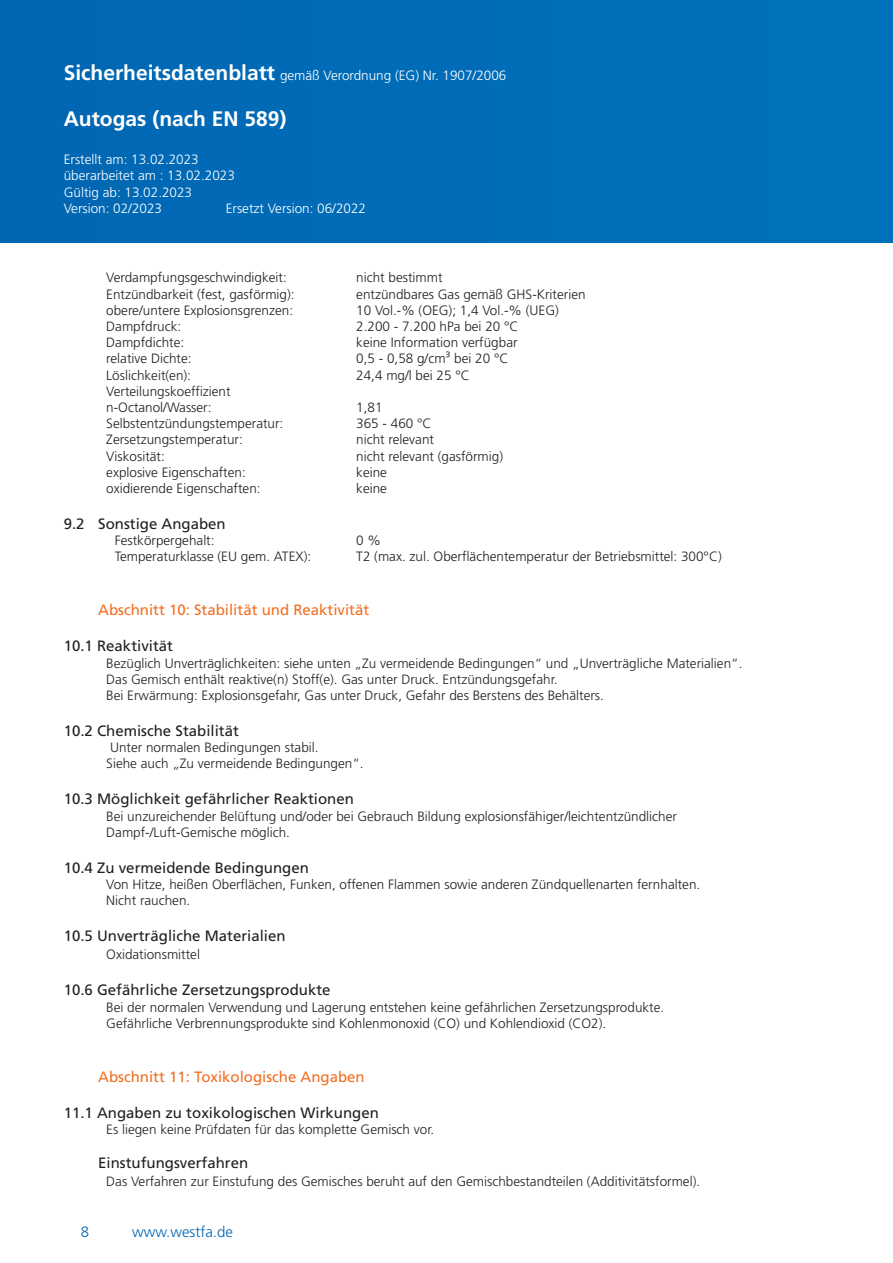
<style>
.page{position:relative;width:893px;height:1263px;background:#fff}
.page>*{position:absolute;margin:0;border:0;box-sizing:border-box;transform-origin:0 0}
.t1{font:700 21px "Frutiger LT Std";color:#fff}
.Fließtext{font:15px "Frutiger LT Std";color:#231f20}
.t2{font:15px "Frutiger LT Std";color:#f36e21}
.t3{font:300 15px "Frutiger LT Std";color:#0166b3}
.Fließtext-2{font:300 13.5px "Frutiger LT Std";color:#231f20}
.t4{font:300 13.5px/16.2px "Frutiger LT Std";color:#fff}
.s1{font-weight:700;font-size:21px}
</style>
<div class="page">
<div style="left:0;top:0;width:893px;height:242px;background:#006cb7"></div>
<p class="t4" style="left:64px;top:67px;width:444px"><span class="s1">Sicherheitsdatenblatt</span> gemäß Verordnung (EG) Nr. 1907/2006</p>
<h1 class="t1" style="left:64px;top:107px;width:224px">Autogas (nach EN 589)</h1>
<p class="t4" style="left:64px;top:152px;width:173px">Erstellt am: 13.02.2023 überarbeitet am : 13.02.2023<br>Gültig ab: 13.02.2023<br>Version: 02/2023</p>
<p class="t4" style="left:226px;top:200px;width:142px">Ersetzt Version: 06/2022</p>
<p class="Fließtext-2" style="left:106px;top:270px;width:182px">Verdampfungsgeschwindigkeit:</p>
<p class="Fließtext-2" style="left:356px;top:270px;width:88px">nicht bestimmt</p>
<p class="Fließtext-2" style="left:106px;top:286px;width:190px">Entzündbarkeit (fest, gasförmig):</p>
<p class="Fließtext-2" style="left:356px;top:286px;width:231px">entzündbares Gas gemäß GHS-Kriterien</p>
<p class="Fließtext-2" style="left:106px;top:302px;width:188px">obere/untere Explosionsgrenzen:</p>
<p class="Fließtext-2" style="left:356px;top:302px;width:204px">10 Vol.-% (OEG); 1,4 Vol.-% (UEG)</p>
<p class="Fließtext-2" style="left:106px;top:319px;width:77px">Dampfdruck:</p>
<p class="Fließtext-2" style="left:356px;top:319px;width:164px">2.200 - 7.200 hPa bei 20 °C</p>
<p class="Fließtext-2" style="left:106px;top:335px;width:80px">Dampfdichte:</p>
<p class="Fließtext-2" style="left:356px;top:335px;width:163px">keine Information verfügbar</p>
<p class="Fließtext-2" style="left:106px;top:351px;width:87px">relative Dichte:</p>
<p class="Fließtext-2" style="left:356px;top:351px;width:154px">0,5 - 0,58 g/cm³ bei 20 °C</p>
<p class="Fließtext-2" style="left:106px;top:367px;width:86px">Löslichkeit(en):</p>
<p class="Fließtext-2" style="left:356px;top:367px;width:115px">24,4 mg/l bei 25 °C</p>
<p class="Fließtext-2" style="left:106px;top:383px;width:126px">Verteilungskoeffizient</p>
<p class="Fließtext-2" style="left:106px;top:400px;width:107px">n-Octanol/Wasser:</p>
<p class="Fließtext-2" style="left:356px;top:400px;width:28px">1,81</p>
<p class="Fließtext-2" style="left:106px;top:416px;width:179px">Selbstentzündungstemperatur:</p>
<p class="Fließtext-2" style="left:356px;top:416px;width:77px">365 - 460 °C</p>
<p class="Fließtext-2" style="left:106px;top:432px;width:138px">Zersetzungstemperatur:</p>
<p class="Fließtext-2" style="left:356px;top:432px;width:79px">nicht relevant</p>
<p class="Fließtext-2" style="left:106px;top:448px;width:60px">Viskosität:</p>
<p class="Fließtext-2" style="left:356px;top:448px;width:148px">nicht relevant (gasförmig)</p>
<p class="Fließtext-2" style="left:106px;top:464px;width:141px">explosive Eigenschaften:</p>
<p class="Fließtext-2" style="left:356px;top:464px;width:32px">keine</p>
<p class="Fließtext-2" style="left:106px;top:481px;width:156px">oxidierende Eigenschaften:</p>
<p class="Fließtext-2" style="left:356px;top:481px;width:32px">keine</p>
<p class="Fließtext" style="left:64px;top:515px;width:164px">9.2 Sonstige Angaben</p>
<p class="Fließtext-2" style="left:115px;top:533px;width:101px">Festkörpergehalt:</p>
<p class="Fließtext-2" style="left:356px;top:533px;width:26px">0 %</p>
<p class="Fließtext-2" style="left:115px;top:549px;width:198px">Temperaturklasse (EU gem. ATEX):</p>
<p class="Fließtext-2" style="left:356px;top:549px;width:367px">T2 (max. zul. Oberflächentemperatur der Betriebsmittel: 300°C)</p>
<p class="t2" style="left:98px;top:601px;width:272px">Abschnitt 10: Stabilität und Reaktivität</p>
<p class="Fließtext" style="left:64px;top:637px;width:111px">10.1 Reaktivität</p>
<p class="Fließtext-2" style="left:106px;top:655px;width:638px">Bezüglich Unverträglichkeiten: siehe unten „Zu vermeidende Bedingungen“ und „Unverträgliche Materialien“.</p>
<p class="Fließtext-2" style="left:106px;top:671px;width:453px">Das Gemisch enthält reaktive(n) Stoff(e). Gas unter Druck. Entzündungsgefahr.</p>
<p class="Fließtext-2" style="left:106px;top:688px;width:499px">Bei Erwärmung: Explosionsgefahr, Gas unter Druck, Gefahr des Berstens des Behälters.</p>
<p class="Fließtext" style="left:64px;top:722px;width:177px">10.2 Chemische Stabilität</p>
<p class="Fließtext-2" style="left:110px;top:740px;width:210px">Unter normalen Bedingungen stabil.</p>
<p class="Fließtext-2" style="left:106px;top:756px;width:259px">Siehe auch „Zu vermeidende Bedingungen“.</p>
<p class="Fließtext" style="left:64px;top:790px;width:292px">10.3 Möglichkeit gefährlicher Reaktionen</p>
<p class="Fließtext-2" style="left:106px;top:808px;width:572px">Bei unzureichender Belüftung und/oder bei Gebrauch Bildung explosionsfähiger/leichtentzündlicher</p>
<p class="Fließtext-2" style="left:106px;top:824px;width:185px">Dampf-/Luft-Gemische möglich.</p>
<p class="Fließtext" style="left:64px;top:859px;width:247px">10.4 Zu vermeidende Bedingungen</p>
<p class="Fließtext-2" style="left:106px;top:877px;width:595px">Von Hitze, heißen Oberflächen, Funken, offenen Flammen sowie anderen Zündquellenarten fernhalten.</p>
<p class="Fließtext-2" style="left:106px;top:893px;width:86px">Nicht rauchen.</p>
<p class="Fließtext" style="left:64px;top:927px;width:223px">10.5 Unverträgliche Materialien</p>
<p class="Fließtext-2" style="left:106px;top:947px;width:95px">Oxidationsmittel</p>
<p class="Fließtext" style="left:64px;top:981px;width:268px">10.6 Gefährliche Zersetzungsprodukte</p>
<p class="Fließtext-2" style="left:106px;top:999px;width:559px">Bei der normalen Verwendung und Lagerung entstehen keine gefährlichen Zersetzungsprodukte.</p>
<p class="Fließtext-2" style="left:106px;top:1015px;width:501px">Gefährliche Verbrennungsprodukte sind Kohlenmonoxid (CO) und Kohlendioxid (CO2).</p>
<p class="t2" style="left:98px;top:1068px;width:268px">Abschnitt 11: Toxikologische Angaben</p>
<p class="Fließtext" style="left:64px;top:1104px;width:317px">11.1 Angaben zu toxikologischen Wirkungen</p>
<p class="Fließtext-2" style="left:106px;top:1121px;width:330px">Es liegen keine Prüfdaten für das komplette Gemisch vor.</p>
<p class="Fließtext" style="left:98px;top:1154px;width:152px">Einstufungsverfahren</p>
<p class="Fließtext-2" style="left:106px;top:1174px;width:595px">Das Verfahren zur Einstufung des Gemisches beruht auf den Gemischbestandteilen (Additivitätsformel).</p>
<p class="t3" style="left:81px;top:1224px;width:10px">8</p>
<p class="t3" style="left:132px;top:1224px;width:102px">www.westfa.de</p>
</div>
